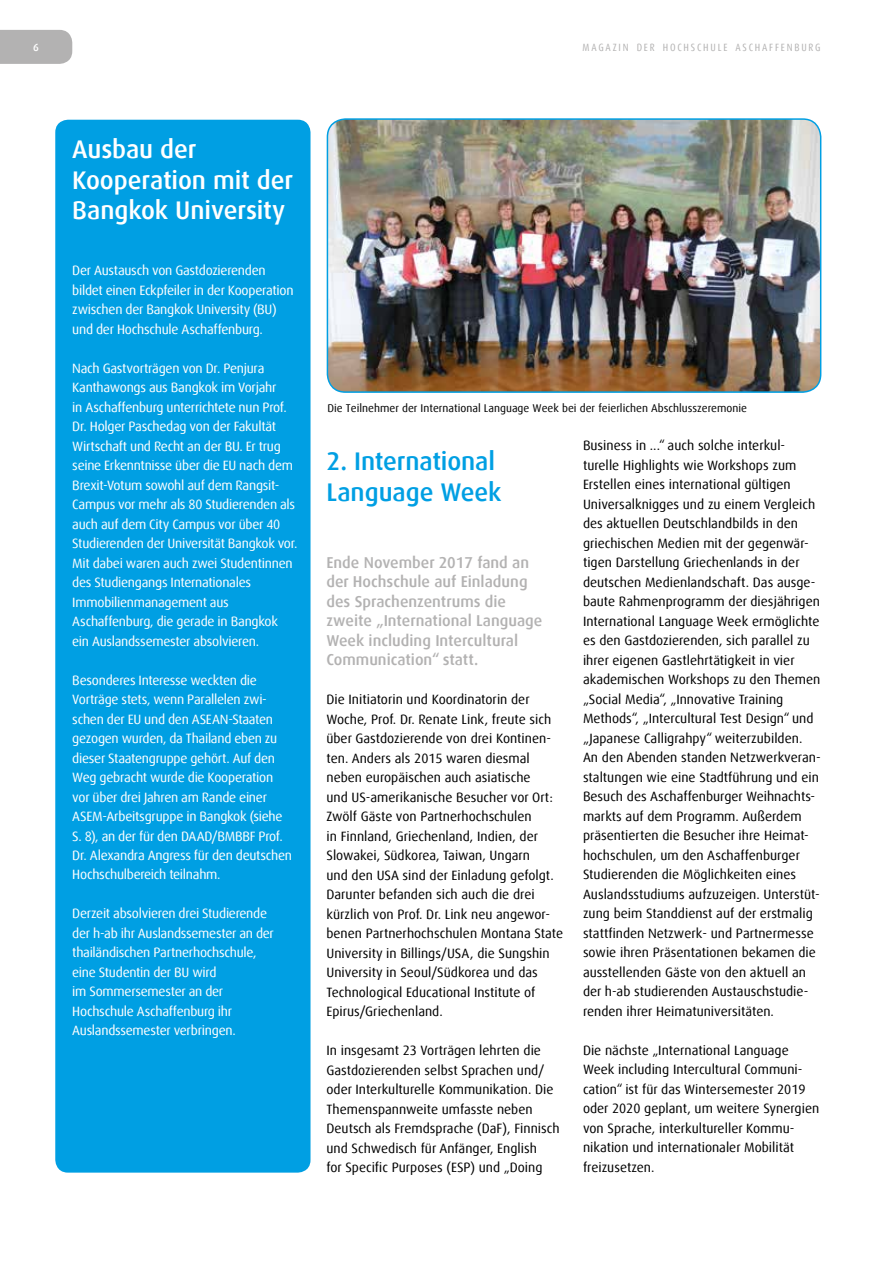
<style>
.page{position:relative;width:893px;height:1263px;background:#fff}
.page>*{position:absolute;margin:0;border:0;box-sizing:border-box;transform-origin:0 0}
.t1{font:500 25.5px/30.6px "Dax Offc";letter-spacing:-.005em;color:#fff}
.t2{font:500 25.5px/30.6px "Dax Offc";letter-spacing:-.005em;color:#009fe3}
.t3{font:500 15.75px/19.5px "Dax Offc";color:#b3b2b2}
.t4{font:13.5px/19.5px "Dax Offc";color:#000}
.t5{font:13.5px/19.5px "Dax Offc";letter-spacing:-.02em;color:#fff}
.t6{font:11.25px "Dax Offc";color:#000}
.t7{font:condensed 10.5px "Dax Offc";letter-spacing:.17em;color:#b3b2b2}
.t8{font:500 10.5px "Dax Offc";color:#fff}
</style>
<div class="page">
<div style="left:0;top:30px;width:72px;height:34px;background:#b3b2b2"></div>
<img style="left:327px;top:119px;width:494px;height:273px">
<div style="left:327px;top:118px;width:494px;height:275px;border:2px solid #009fe3;border-radius:18px"></div>
<div style="left:55px;top:120px;width:256px;height:1052px;background:#009fe3;border-radius:13px"></div>
<p class="t8" style="left:33px;top:41px;width:7px">6</p>
<p class="t7" style="left:583px;top:41px;width:240px">MAGAZIN DER HOCHSCHULE ASCHAFFENBURG</p>
<h1 class="t1" style="left:72px;top:134px;width:222px">Ausbau der<br>Kooperation mit der<br>Bangkok University</h1>
<p class="t5" style="left:72px;top:261px;width:223px">Der Austausch von Gastdozierenden bildet einen Eckpfeiler in der Kooperation zwischen der Bangkok University (BU) und der Hochschule Aschaffenburg.</p>
<p class="t5" style="left:72px;top:358px;width:227px">Nach Gastvorträgen von Dr. Penjura Kanthawongs aus Bangkok im Vorjahr<br>in Aschaffenburg unterrichtete nun Prof.<br>Dr. Holger Paschedag von der Fakultät Wirtschaft und Recht an der BU. Er trug seine Erkenntnisse über die EU nach dem Brexit-Votum sowohl auf dem Rangsit-Campus vor mehr als 80 Studierenden als auch auf dem City Campus vor über 40<br>Studierenden der Universität Bangkok vor.<br>Mit dabei waren auch zwei Studentinnen des Studiengangs Internationales Immobilienmanagement aus Aschaffenburg, die gerade in Bangkok ein Auslandssemester absolvieren.</p>
<p class="t5" style="left:72px;top:670px;width:221px">Besonderes Interesse weckten die Vorträge stets, wenn Parallelen zwi&shy;schen der EU und den ASEAN-Staaten gezogen wurden, da Thailand eben zu dieser Staatengruppe gehört. Auf den Weg gebracht wurde die Kooperation vor über drei Jahren am Rande einer ASEM-Arbeitsgruppe in Bangkok (siehe S. 8), an der für den DAAD/BMBBF Prof.<br>Dr. Alexandra Angress für den deutschen Hochschulbereich teilnahm.</p>
<p class="t5" style="left:72px;top:904px;width:203px">Derzeit absolvieren drei Studierende der h-ab ihr Auslandssemester an der thailändischen Partnerhochschule, eine Studentin der BU wird<br>im Sommersemester an der<br>Hochschule Aschaffenburg ihr<br>Auslandssemester verbringen.</p>
<p class="t6" style="left:327px;top:401px;width:421px">Die Teilnehmer der International Language Week bei der feierlichen Abschlusszeremonie</p>
<h1 class="t2" style="left:326px;top:446px;width:177px">2. International<br>Language Week</h1>
<p class="t3" style="left:326px;top:553px;width:217px">Ende November 2017 fand an der Hochschule auf Einladung des Sprachenzentrums die zweite „International Language<br>Week including Intercultural<br>Communication“ statt.</p>
<p class="t4" style="left:326px;top:690px;width:238px">Die Initiatorin und Koordinatorin der Woche, Prof. Dr. Renate Link, freute sich über Gastdozierende von drei Kontinen&shy;ten. Anders als 2015 waren diesmal neben europäischen auch asiatische<br>und US-amerikanische Besucher vor Ort:<br>Zwölf Gäste von Partnerhochschulen<br>in Finnland, Griechenland, Indien, der Slowakei, Südkorea, Taiwan, Ungarn<br>und den USA sind der Einladung gefolgt.<br>Darunter befanden sich auch die drei kürzlich von Prof. Dr. Link neu angewor&shy;benen Partnerhochschulen Montana State University in Billings/USA, die Sungshin University in Seoul/Südkorea und das Technological Educational Institute of Epirus/Griechenland.</p>
<p class="t4" style="left:326px;top:1041px;width:235px">In insgesamt 23 Vorträgen lehrten die Gastdozierenden selbst Sprachen und/ oder Interkulturelle Kommunikation. Die Themenspannweite umfasste neben Deutsch als Fremdsprache (DaF), Finnisch und Schwedisch für Anfänger, English<br>for Specific Purposes (ESP) und „Doing</p>
<p class="t4" style="left:583px;top:436px;width:239px">Business in ...“ auch solche interkul&shy;turelle Highlights wie Workshops zum Erstellen eines international gültigen Universalknigges und zu einem Vergleich des aktuellen Deutschlandbilds in den griechischen Medien mit der gegenwär&shy;tigen Darstellung Griechenlands in der deutschen Medienlandschaft. Das ausge&shy;baute Rahmenprogramm der diesjährigen International Language Week ermöglichte es den Gastdozierenden, sich parallel zu ihrer eigenen Gastlehrtätigkeit in vier akademischen Workshops zu den Themen „Social Media“, „Innovative Training Methods“, „Intercultural Test Design“ und „Japanese Calligrahpy“ weiterzubilden.<br>An den Abenden standen Netzwerkveran&shy;staltungen wie eine Stadtführung und ein Besuch des Aschaffenburger Weihnachts&shy;markts auf dem Programm. Außerdem präsentierten die Besucher ihre Heimat&shy;hochschulen, um den Aschaffenburger Studierenden die Möglichkeiten eines Auslandsstudiums aufzuzeigen. Unterstüt&shy;zung beim Standdienst auf der erstmalig stattfinden Netzwerk- und Partnermesse sowie ihren Präsentationen bekamen die ausstellenden Gäste von den aktuell an der h-ab studierenden Austauschstudie&shy;renden ihrer Heimatuniversitäten.</p>
<p class="t4" style="left:583px;top:1040px;width:238px">Die nächste „International Language Week including Intercultural Communi&shy;cation“ ist für das Wintersemester 2019 oder 2020 geplant, um weitere Synergien von Sprache, interkultureller Kommu&shy;nikation und internationaler Mobilität freizusetzen.</p>
</div>
